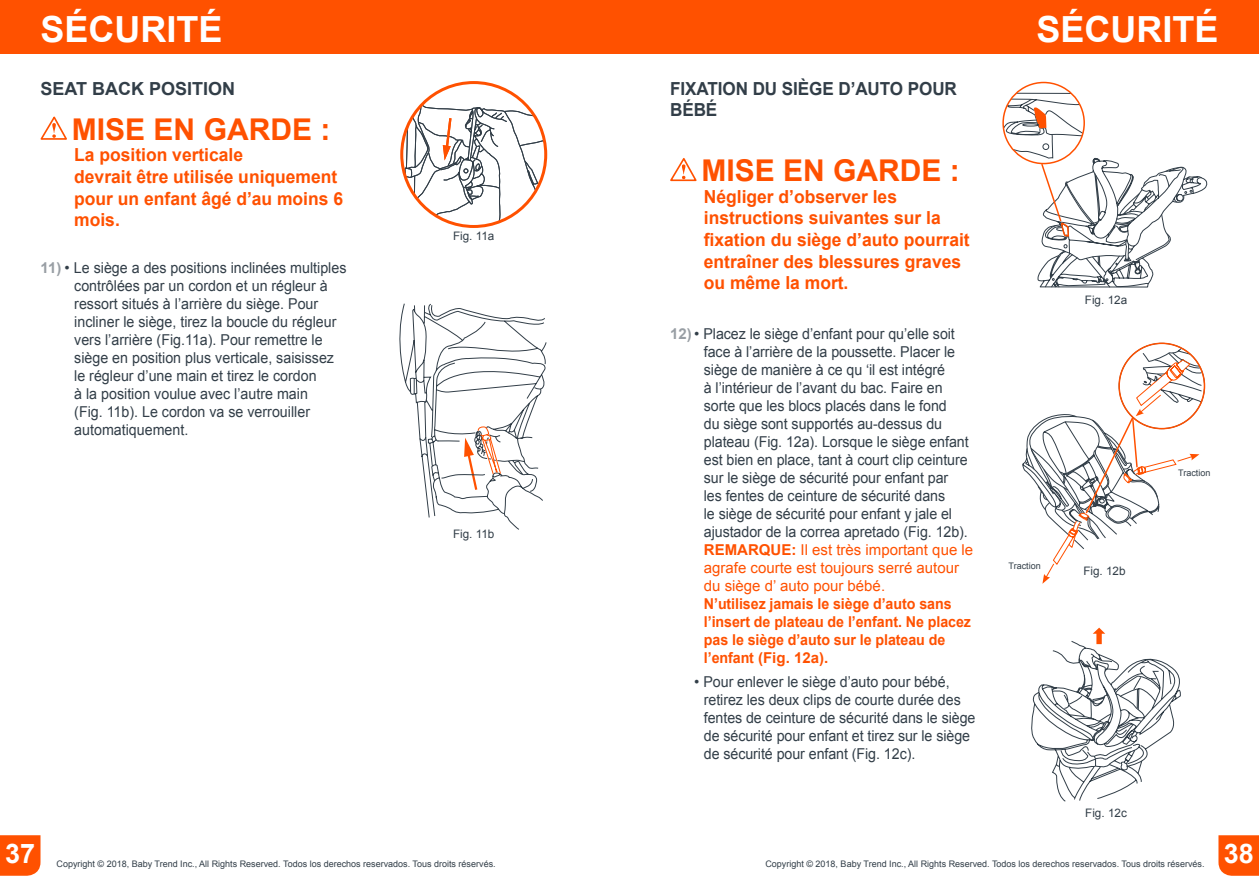
<style>
.page{position:relative;width:1259px;height:893px;background:#fff}
.page>*{position:absolute;margin:0;border:0;box-sizing:border-box;transform-origin:0 0}
.t1{font:700 36px "Arial";color:#fff}
.t2{font:700 30px "Arial";color:#ff5100}
.t3{font:700 27px "Arial";color:#fff}
.t4{font:700 18px/21.6px "Arial";color:#ff5100}
.t5{font:700 18px/21.6px "Arial";letter-spacing:-.005em;color:#323e48;scale:.95 1}
.t6{font:700 18px "Arial";letter-spacing:-.005em;color:#323e48}
.t7{font:15px/18px "Arial";letter-spacing:-.005em;color:#323e48}
.t8{font:700 15px/18px "Arial";letter-spacing:-.005em;color:#ff5100;scale:.95 1}
.t9{font:11.7px "Arial";color:#323e48}
.t10{font:9px "Arial";color:#323e48}
.s1{font-weight:700;color:#989ea4}
.s2{font-weight:700;color:#ff5100}
.s3{color:#ff5100}
</style>
<div class="page">
<div style="left:0;top:835px;width:40px;height:41px;background:#ff5100"></div>
<svg style="left:1218px;top:835px;width:41px;height:41px;background:#ff580b"></svg>
<div style="left:0;top:0;width:629px;height:54px;background:#ff5100"></div>
<div style="left:629px;top:0;width:630px;height:54px;background:#ff5100"></div>
<svg style="left:670px;top:158px;width:27px;height:24px"></svg>
<svg style="left:1022px;top:345px;width:180px;height:239px"></svg>
<div style="left:1118px;top:343px;width:87px;height:86px;border:2px solid #ff5100;border-radius:50%"></div>
<svg style="left:1003px;top:92px;width:205px;height:196px"></svg>
<svg style="left:1031px;top:628px;width:150px;height:174px"></svg>
<svg style="left:403px;top:83px;width:143px;height:143px"></svg>
<div style="left:400px;top:81px;width:147px;height:147px;border:3px solid #ff5100;border-radius:50%"></div>
<svg style="left:40px;top:116px;width:27px;height:24px"></svg>
<svg style="left:399px;top:303px;width:148px;height:227px"></svg>
<h1 class="t1" style="left:40px;top:5px;width:184px">SÉCURITÉ</h1>
<h1 class="t1" style="left:1036px;top:5px;width:184px">SÉCURITÉ</h1>
<p class="t6" style="left:40px;top:77px;width:196px">SEAT BACK POSITION</p>
<h2 class="t2" style="left:72px;top:109px;width:260px">MISE EN GARDE :</h2>
<p class="t4" style="left:74px;top:145px;width:270px">La position verticale<br>devrait être utilisée uniquement pour un enfant âgé d’au moins 6 mois.</p>
<p class="t7" style="left:74px;top:258px;width:274px;text-indent:-34px"><span class="s1">11)</span> • Le siège a des positions inclinées multiples contrôlées par un cordon et un régleur à ressort situés à l’arrière du siège. Pour incliner le siège, tirez la boucle du régleur vers l’arrière (Fig.11a). Pour remettre le siège en position plus verticale, saisissez le régleur d’une main et tirez le cordon<br>à la position voulue avec l’autre main<br>(Fig. 11b). Le cordon va se verrouiller automatiquement.</p>
<p class="t9" style="left:453px;top:229px;width:43px">Fig. 11a</p>
<p class="t9" style="left:453px;top:526px;width:43px">Fig. 11b</p>
<p class="t5" style="left:670px;top:78px;width:303px">FIXATION DU SIÈGE D’AUTO POUR<br>BÉBÉ</p>
<h2 class="t2" style="left:701px;top:151px;width:260px">MISE EN GARDE :</h2>
<p class="t4" style="left:704px;top:186px;width:267px">Négliger d’observer les instructions suivantes sur la fixation du siège d’auto pourrait entraîner des blessures graves ou même la mort.</p>
<p class="t7" style="left:704px;top:324px;width:271px;text-indent:-34px"><span class="s1">12)</span> • Placez le siège d’enfant pour qu’elle soit face à l’arrière de la poussette. Placer le siège de manière à ce qu ‘il est intégré<br>à l’intérieur de l’avant du bac. Faire en sorte que les blocs placés dans le fond<br>du siège sont supportés au-dessus du plateau (Fig. 12a). Lorsque le siège enfant est bien en place, tant à court clip ceinture sur le siège de sécurité pour enfant par<br>les fentes de ceinture de sécurité dans<br>le siège de sécurité pour enfant y jale el ajustador de la correa apretado (Fig. 12b).<br><span class="s2">REMARQUE:</span> <span class="s3">Il est très important que le agrafe courte est toujours serré autour du siège d’ auto pour bébé.</span></p>
<p class="t8" style="left:704px;top:595px;width:283px">N’utilisez jamais le siège d’auto sans l’insert de plateau de l’enfant. Ne placez pas le siège d’auto sur le plateau de l’enfant (Fig. 12a).</p>
<p class="t7" style="left:704px;top:673px;width:273px;text-indent:-10px">• Pour enlever le siège d’auto pour bébé, retirez les deux clips de courte durée des fentes de ceinture de sécurité dans le siège de sécurité pour enfant et tirez sur le siège de sécurité pour enfant (Fig. 12c).</p>
<p class="t10" style="left:1008px;top:560px;width:34px">Traction</p>
<p class="t9" style="left:1085px;top:292px;width:44px">Fig. 12a</p>
<p class="t9" style="left:1083px;top:563px;width:44px">Fig. 12b</p>
<p class="t9" style="left:1085px;top:805px;width:43px">Fig. 12c</p>
<p class="t10" style="left:1178px;top:467px;width:34px">Traction</p>
<h3 class="t3" style="left:5px;top:836px;width:32px">37</h3>
<h3 class="t3" style="left:1223px;top:836px;width:32px">38</h3>
<p class="t10" style="left:57px;top:858px;width:441px">Copyright © 2018, Baby Trend Inc., All Rights Reserved. Todos los derechos reservados. Tous droits réservés.</p>
<p class="t10" style="left:765px;top:858px;width:441px">Copyright © 2018, Baby Trend Inc., All Rights Reserved. Todos los derechos reservados. Tous droits réservés.</p>
</div>
